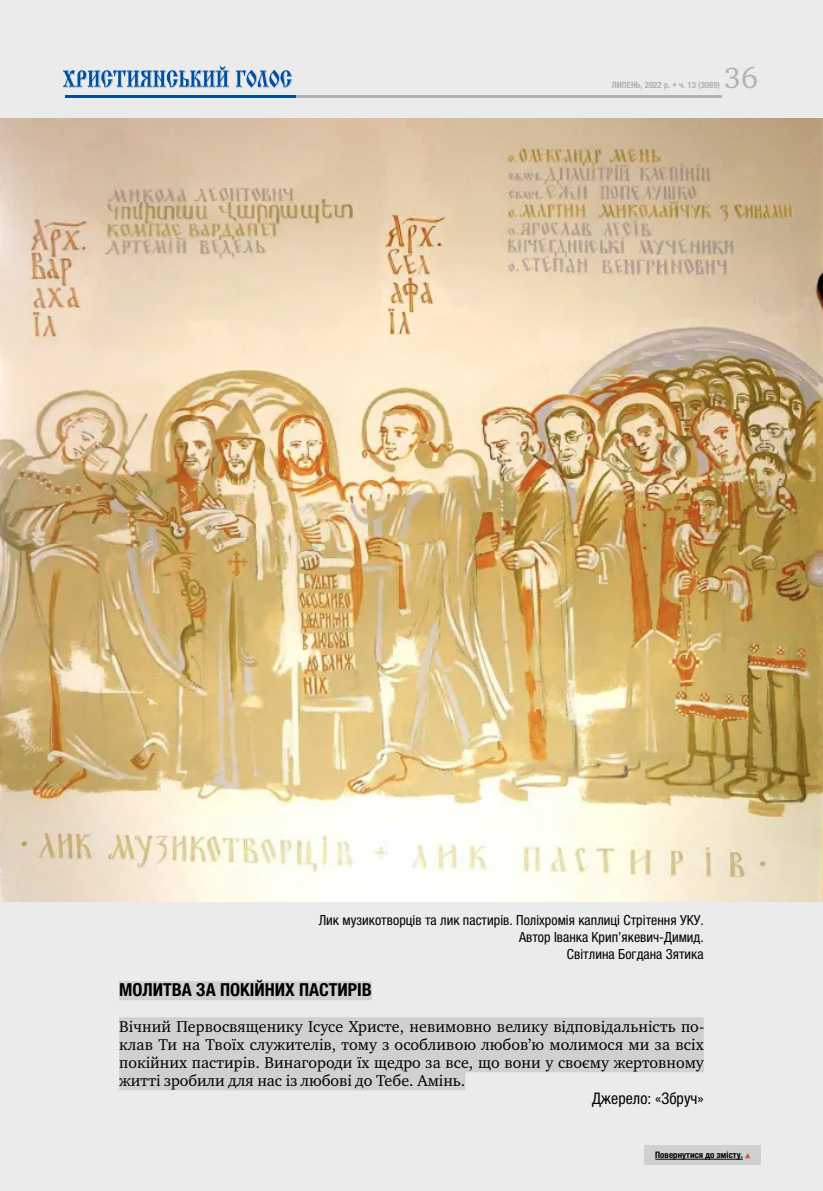
<style>
.page{position:relative;width:823px;height:1191px;background:#fff}
.page>*{position:absolute;margin:0;border:0;box-sizing:border-box;transform-origin:0 0}
.t1{font:30px "Charter C";color:#b1b2b3}
.t2{font:700 condensed 18px "Helvetica Neue LTCYR";color:#000}
.t3{font:16px/18px "Charter C";color:#000;text-align:justify}
.t4{font:condensed 16px "Helvetica Neue LTCYR";color:#000}
.t5{font:condensed 14px/16.8px "Helvetica Neue LTCYR";color:#000;text-align:right}
.t6{font:700 condensed 9px "Helvetica Neue LTCYR";color:#000}
.t7{font:700 condensed 8.8px "Helvetica Neue LTCYR";color:#b1b2b3}
</style>
<div class="page">
<div style="left:0;top:0;width:822px;height:1191px;background:#ebebeb"></div>
<hr style="left:65px;top:95px;width:231px;height:3px;background:#004e9e">
<hr style="left:296px;top:95px;width:425px;height:3px;background:#b1b2b3">
<svg style="left:63px;top:66px;width:166px;height:22px"></svg>
<svg style="left:236px;top:70px;width:56px;height:18px"></svg>
<div style="left:644px;top:1145px;width:116px;height:20px;background:#cfd0d0"></div>
<hr style="left:655px;top:1159px;width:87px;height:1px;background:#000">
<svg style="left:745px;top:1153px;width:4px;height:5px"></svg>
<div style="left:119px;top:981px;width:252px;height:19px;background:#cfd0d0"></div>
<div style="left:119px;top:1017px;width:584px;height:19px;background:#cfd0d0"></div>
<div style="left:119px;top:1035px;width:584px;height:19px;background:#cfd0d0"></div>
<div style="left:119px;top:1053px;width:584px;height:19px;background:#cfd0d0"></div>
<div style="left:119px;top:1071px;width:346px;height:19px;background:#cfd0d0"></div>
<img style="left:0;top:118px;width:822px;height:783px">
<h1 class="t1" style="left:723px;top:61px;width:35px">36</h1>
<p class="t7" style="left:611px;top:80px;width:110px">ЛИПЕНЬ, 2022 р. • ч. 13 (3089)</p>
<p class="t5" style="left:318px;top:912px;width:386px">Лик музикотворців та лик пастирів. Поліхромія каплиці Стрітення УКУ.<br>Автор Іванка Крип’якевич-Димид.<br>Світлина Богдана Зятика</p>
<p class="t2" style="left:119px;top:979px;width:254px">МОЛИТВА ЗА ПОКІЙНИХ ПАСТИРІВ</p>
<p class="t3" style="left:119px;top:1017px;width:586px">Вічний Первосвященику Ісусе Христе, невимовно велику відповідальність по&shy;клав Ти на Твоїх служителів, тому з особливою любов’ю молимося ми за всіх покійних пастирів. Винагороди їх щедро за все, що вони у своєму жертовному житті зробили для нас із любові до Тебе. Амінь.</p>
<p class="t4" style="left:591px;top:1089px;width:113px">Джерело: «Збруч»</p>
<p class="t6" style="left:655px;top:1150px;width:89px">Повернутися до змісту.</p>
</div>
